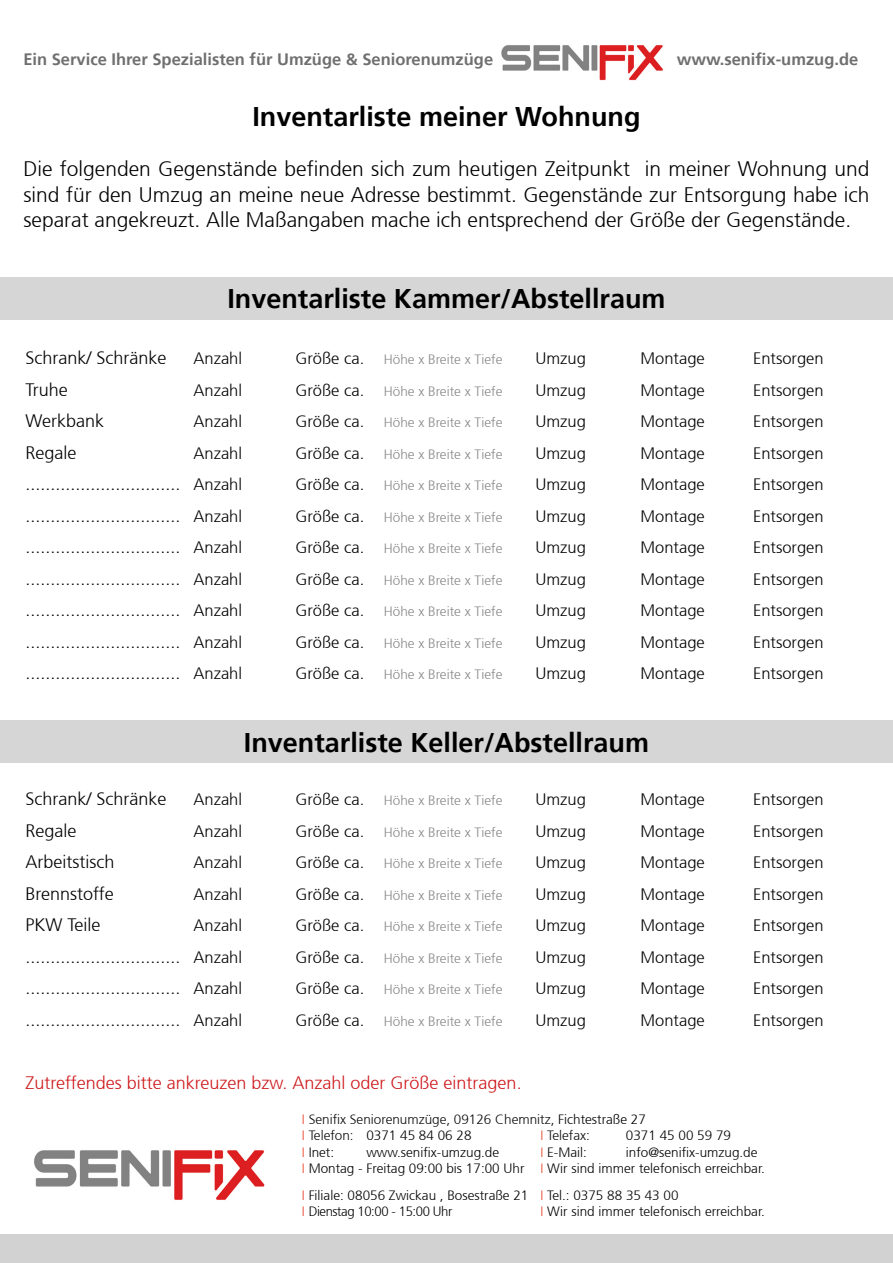
<style>
.page{position:relative;width:893px;height:1263px;background:#fff}
.page>*{position:absolute;margin:0;border:0;box-sizing:border-box;transform-origin:0 0}
.t1{font:700 27px "Frutiger 65";color:#000}
.t2{font:300 21px/25.2px "Frutiger 45";color:#000;text-align:justify}
.t3{font:300 18px "Frutiger 45";color:#000}
.t4{font:300 18px "Frutiger 45";color:#cd171a}
.t5{font:300 16.5px "Frutiger 45";color:#000}
.t6{font:700 16.5px "Frutiger 65";color:#706f6f}
.t7{font:300 13.5px "Frutiger 45";color:#878787}
.t8{font:300 13.5px/16.2px "Frutiger 45";color:#000}
.t9{font:300 13.5px/16.2px "Frutiger 45";color:#0a0a0a}
.s1{font-size:16.5px;color:#000}
.s2{font-size:16.5px}
.s3{color:#e94f35}
.s4{color:#000}
</style>
<div class="page">
<div style="left:0;top:277px;width:893px;height:43px;background:#d6d6d6"></div>
<div style="left:0;top:721px;width:893px;height:42px;background:#d6d6d6"></div>
<img style="left:501px;top:45px;width:162px;height:36px">
<img style="left:34px;top:1150px;width:231px;height:50px">
<div style="left:0;top:1234px;width:893px;height:29px;background:#d2d2d2"></div>
<p class="t6" style="left:23px;top:50px;width:471px">Ein Service Ihrer Spezialisten für Umzüge &amp; Seniorenumzüge</p>
<p class="t6" style="left:677px;top:50px;width:183px">www.senifix-umzug.de</p>
<h1 class="t1" style="left:252px;top:101px;width:390px">Inventarliste meiner Wohnung</h1>
<p class="t2" style="left:23px;top:157px;width:848px">Die folgenden Gegenstände befinden sich zum heutigen Zeitpunkt in meiner Wohnung und sind für den Umzug an meine neue Adresse bestimmt. Gegenstände zur Entsorgung habe ich separat angekreuzt. Alle Maßangaben mache ich entsprechend der Größe der Gegenstände.</p>
<h1 class="t1" style="left:227px;top:283px;width:440px">Inventarliste Kammer/Abstellraum</h1>
<h3 class="t3" style="left:26px;top:348px;width:143px">Schrank/ Schränke</h3>
<p class="t5" style="left:194px;top:349px;width:50px">Anzahl</p>
<p class="t7" style="left:296px;top:352px;width:208px"><span class="s1">Größe ca.</span> Höhe x Breite x Tiefe</p>
<p class="t5" style="left:536px;top:349px;width:52px">Umzug</p>
<p class="t5" style="left:641px;top:349px;width:66px">Montage</p>
<p class="t5" style="left:753px;top:349px;width:72px">Entsorgen</p>
<h3 class="t3" style="left:26px;top:379px;width:44px">Truhe</h3>
<p class="t5" style="left:194px;top:380px;width:50px">Anzahl</p>
<p class="t7" style="left:296px;top:383px;width:208px"><span class="s1">Größe ca.</span> Höhe x Breite x Tiefe</p>
<p class="t5" style="left:536px;top:380px;width:52px">Umzug</p>
<p class="t5" style="left:641px;top:380px;width:66px">Montage</p>
<p class="t5" style="left:753px;top:380px;width:72px">Entsorgen</p>
<h3 class="t3" style="left:26px;top:411px;width:80px">Werkbank</h3>
<p class="t5" style="left:194px;top:412px;width:50px">Anzahl</p>
<p class="t7" style="left:296px;top:415px;width:208px"><span class="s1">Größe ca.</span> Höhe x Breite x Tiefe</p>
<p class="t5" style="left:536px;top:412px;width:52px">Umzug</p>
<p class="t5" style="left:641px;top:412px;width:66px">Montage</p>
<p class="t5" style="left:753px;top:412px;width:72px">Entsorgen</p>
<h3 class="t3" style="left:26px;top:442px;width:53px">Regale</h3>
<p class="t5" style="left:194px;top:443px;width:50px">Anzahl</p>
<p class="t7" style="left:296px;top:446px;width:208px"><span class="s1">Größe ca.</span> Höhe x Breite x Tiefe</p>
<p class="t5" style="left:536px;top:443px;width:52px">Umzug</p>
<p class="t5" style="left:641px;top:443px;width:66px">Montage</p>
<p class="t5" style="left:753px;top:443px;width:72px">Entsorgen</p>
<h3 class="t3" style="left:26px;top:474px;width:218px">............................... <span class="s2">Anzahl</span></h3>
<p class="t7" style="left:296px;top:478px;width:208px"><span class="s1">Größe ca.</span> Höhe x Breite x Tiefe</p>
<p class="t5" style="left:536px;top:475px;width:52px">Umzug</p>
<p class="t5" style="left:641px;top:475px;width:66px">Montage</p>
<p class="t5" style="left:753px;top:475px;width:72px">Entsorgen</p>
<h3 class="t3" style="left:26px;top:505px;width:218px">............................... <span class="s2">Anzahl</span></h3>
<p class="t7" style="left:296px;top:509px;width:208px"><span class="s1">Größe ca.</span> Höhe x Breite x Tiefe</p>
<p class="t5" style="left:536px;top:506px;width:52px">Umzug</p>
<p class="t5" style="left:641px;top:506px;width:66px">Montage</p>
<p class="t5" style="left:753px;top:506px;width:72px">Entsorgen</p>
<h3 class="t3" style="left:26px;top:537px;width:218px">............................... <span class="s2">Anzahl</span></h3>
<p class="t7" style="left:296px;top:541px;width:208px"><span class="s1">Größe ca.</span> Höhe x Breite x Tiefe</p>
<p class="t5" style="left:536px;top:538px;width:52px">Umzug</p>
<p class="t5" style="left:641px;top:538px;width:66px">Montage</p>
<p class="t5" style="left:753px;top:538px;width:72px">Entsorgen</p>
<h3 class="t3" style="left:26px;top:568px;width:218px">............................... <span class="s2">Anzahl</span></h3>
<p class="t7" style="left:296px;top:572px;width:208px"><span class="s1">Größe ca.</span> Höhe x Breite x Tiefe</p>
<p class="t5" style="left:536px;top:569px;width:52px">Umzug</p>
<p class="t5" style="left:641px;top:569px;width:66px">Montage</p>
<p class="t5" style="left:753px;top:569px;width:72px">Entsorgen</p>
<h3 class="t3" style="left:26px;top:600px;width:218px">............................... <span class="s2">Anzahl</span></h3>
<p class="t7" style="left:296px;top:604px;width:208px"><span class="s1">Größe ca.</span> Höhe x Breite x Tiefe</p>
<p class="t5" style="left:536px;top:601px;width:52px">Umzug</p>
<p class="t5" style="left:641px;top:601px;width:66px">Montage</p>
<p class="t5" style="left:753px;top:601px;width:72px">Entsorgen</p>
<h3 class="t3" style="left:26px;top:631px;width:218px">............................... <span class="s2">Anzahl</span></h3>
<p class="t7" style="left:296px;top:635px;width:208px"><span class="s1">Größe ca.</span> Höhe x Breite x Tiefe</p>
<p class="t5" style="left:536px;top:632px;width:52px">Umzug</p>
<p class="t5" style="left:641px;top:632px;width:66px">Montage</p>
<p class="t5" style="left:753px;top:632px;width:72px">Entsorgen</p>
<h3 class="t3" style="left:26px;top:663px;width:218px">............................... <span class="s2">Anzahl</span></h3>
<p class="t7" style="left:296px;top:667px;width:208px"><span class="s1">Größe ca.</span> Höhe x Breite x Tiefe</p>
<p class="t5" style="left:536px;top:664px;width:52px">Umzug</p>
<p class="t5" style="left:641px;top:664px;width:66px">Montage</p>
<p class="t5" style="left:753px;top:664px;width:72px">Entsorgen</p>
<h1 class="t1" style="left:244px;top:726px;width:407px">Inventarliste Keller/Abstellraum</h1>
<h3 class="t3" style="left:26px;top:789px;width:143px">Schrank/ Schränke</h3>
<p class="t5" style="left:194px;top:790px;width:50px">Anzahl</p>
<p class="t7" style="left:296px;top:793px;width:208px"><span class="s1">Größe ca.</span> Höhe x Breite x Tiefe</p>
<p class="t5" style="left:536px;top:790px;width:52px">Umzug</p>
<p class="t5" style="left:641px;top:790px;width:66px">Montage</p>
<p class="t5" style="left:753px;top:790px;width:72px">Entsorgen</p>
<h3 class="t3" style="left:26px;top:820px;width:53px">Regale</h3>
<p class="t5" style="left:194px;top:821px;width:50px">Anzahl</p>
<p class="t7" style="left:296px;top:824px;width:208px"><span class="s1">Größe ca.</span> Höhe x Breite x Tiefe</p>
<p class="t5" style="left:536px;top:821px;width:52px">Umzug</p>
<p class="t5" style="left:641px;top:821px;width:66px">Montage</p>
<p class="t5" style="left:753px;top:821px;width:72px">Entsorgen</p>
<h3 class="t3" style="left:26px;top:852px;width:90px">Arbeitstisch</h3>
<p class="t5" style="left:194px;top:853px;width:50px">Anzahl</p>
<p class="t7" style="left:296px;top:856px;width:208px"><span class="s1">Größe ca.</span> Höhe x Breite x Tiefe</p>
<p class="t5" style="left:536px;top:853px;width:52px">Umzug</p>
<p class="t5" style="left:641px;top:853px;width:66px">Montage</p>
<p class="t5" style="left:753px;top:853px;width:72px">Entsorgen</p>
<h3 class="t3" style="left:26px;top:883px;width:90px">Brennstoffe</h3>
<p class="t5" style="left:194px;top:884px;width:50px">Anzahl</p>
<p class="t7" style="left:296px;top:887px;width:208px"><span class="s1">Größe ca.</span> Höhe x Breite x Tiefe</p>
<p class="t5" style="left:536px;top:884px;width:52px">Umzug</p>
<p class="t5" style="left:641px;top:884px;width:66px">Montage</p>
<p class="t5" style="left:753px;top:884px;width:72px">Entsorgen</p>
<h3 class="t3" style="left:26px;top:915px;width:76px">PKW Teile</h3>
<p class="t5" style="left:194px;top:916px;width:50px">Anzahl</p>
<p class="t7" style="left:296px;top:919px;width:208px"><span class="s1">Größe ca.</span> Höhe x Breite x Tiefe</p>
<p class="t5" style="left:536px;top:916px;width:52px">Umzug</p>
<p class="t5" style="left:641px;top:916px;width:66px">Montage</p>
<p class="t5" style="left:753px;top:916px;width:72px">Entsorgen</p>
<h3 class="t3" style="left:26px;top:946px;width:218px">............................... <span class="s2">Anzahl</span></h3>
<p class="t7" style="left:296px;top:950px;width:208px"><span class="s1">Größe ca.</span> Höhe x Breite x Tiefe</p>
<p class="t5" style="left:536px;top:947px;width:52px">Umzug</p>
<p class="t5" style="left:641px;top:947px;width:66px">Montage</p>
<p class="t5" style="left:753px;top:947px;width:72px">Entsorgen</p>
<h3 class="t3" style="left:26px;top:978px;width:218px">............................... <span class="s2">Anzahl</span></h3>
<p class="t7" style="left:296px;top:982px;width:208px"><span class="s1">Größe ca.</span> Höhe x Breite x Tiefe</p>
<p class="t5" style="left:536px;top:979px;width:52px">Umzug</p>
<p class="t5" style="left:641px;top:979px;width:66px">Montage</p>
<p class="t5" style="left:753px;top:979px;width:72px">Entsorgen</p>
<h3 class="t3" style="left:26px;top:1009px;width:218px">............................... <span class="s2">Anzahl</span></h3>
<p class="t7" style="left:296px;top:1013px;width:208px"><span class="s1">Größe ca.</span> Höhe x Breite x Tiefe</p>
<p class="t5" style="left:536px;top:1010px;width:52px">Umzug</p>
<p class="t5" style="left:641px;top:1010px;width:66px">Montage</p>
<p class="t5" style="left:753px;top:1010px;width:72px">Entsorgen</p>
<h3 class="t4" style="left:26px;top:1072px;width:498px">Zutreffendes bitte ankreuzen bzw. Anzahl oder Größe eintragen.</h3>
<p class="t9" style="left:302px;top:1112px;width:346px"><span class="s3">I</span> Senifix Seniorenumzüge, 09126 Chemnitz, <span class="s4">Fichtestraße 27<br></span><span class="s3">I</span> Telefon: <span class="s4">0371 45 84 06 28</span></p>
<p class="t9" style="left:540px;top:1128px;width:51px"><span class="s3">I</span> Telefax:</p>
<p class="t8" style="left:626px;top:1128px;width:107px">0371 45 00 59 79</p>
<p class="t8" style="left:302px;top:1144px;width:34px"><span class="s3">I</span> Inet:</p>
<p class="t8" style="left:366px;top:1144px;width:134px">www.senifix-umzug.de</p>
<p class="t8" style="left:540px;top:1144px;width:48px"><span class="s3">I</span> E-Mail:</p>
<p class="t8" style="left:302px;top:1144px;width:465px;text-indent:324px">info@senifix-umzug.de<br><span class="s3">I</span> Montag - Freitag 09:00 bis 17:00 Uhr <span class="s3">I</span> Wir sind immer telefonisch erreichbar.</p>
<p class="t8" style="left:302px;top:1187px;width:378px"><span class="s3">I</span> Filiale: 08056 Zwickau , Bosestraße 21 <span class="s3">I</span> Tel.: 0375 88 35 43 00<br><span class="s3">I</span> Dienstag 10:00 - 15:00 Uhr</p>
<p class="t8" style="left:540px;top:1203px;width:226px"><span class="s3">I</span> Wir sind immer telefonisch erreichbar.</p>
</div>
